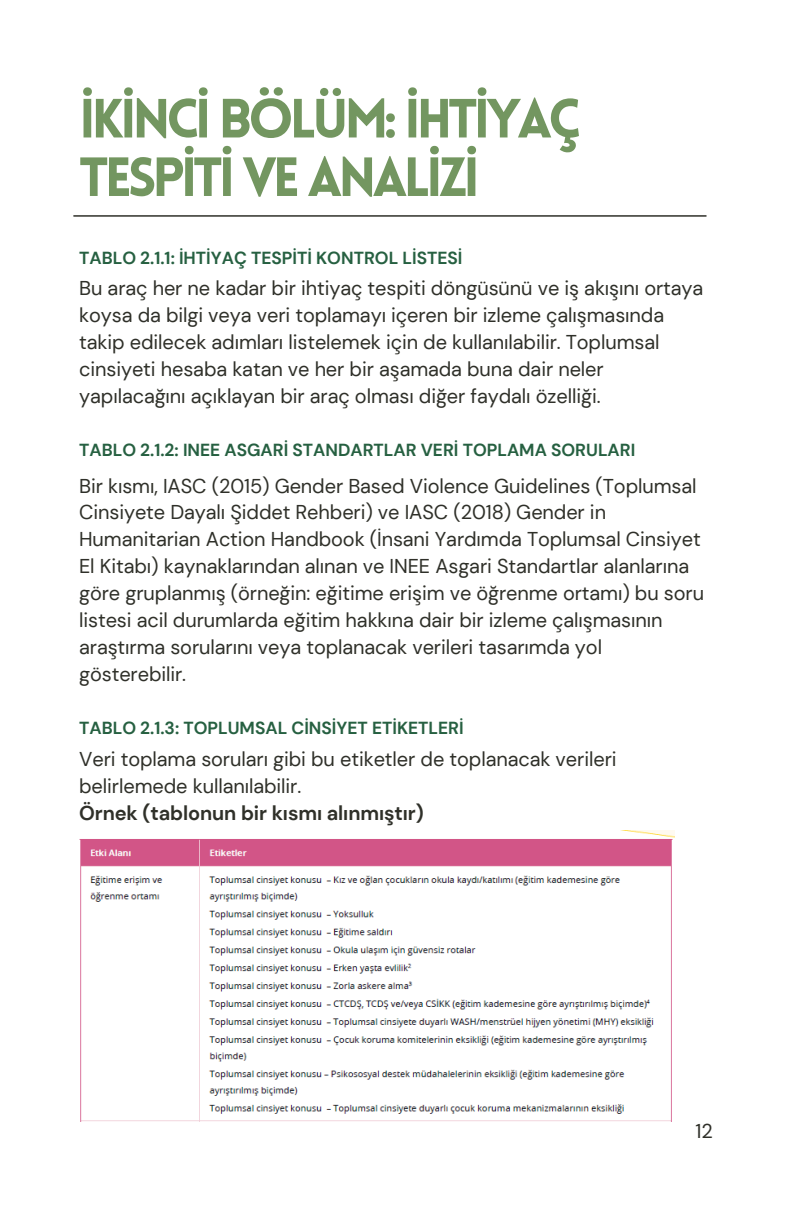
<style>
.page{position:relative;width:792px;height:1224px;background:#fff}
.page>*{position:absolute;margin:0;border:0;box-sizing:border-box;transform-origin:0 0}
.t1{font:900 54px/58.4px "Lovelo";letter-spacing:-.075em;color:#739660}
.t2{font:20px/27px "DM Sans";letter-spacing:-.005em;color:#2f3029}
.t3{font:700 17.4px "DM Sans";color:#266041}
.s1{font-weight:700}
</style>
<div class="page">
<hr style="left:74px;top:215px;width:632px;height:2px;background:#2f3029">
<img style="left:79px;top:831px;width:596px;height:291px">
<h1 class="t1" style="left:79px;top:95px;width:503px">İKİNCİ BÖLÜM: İHTİYAÇ<br>TESPİTİ VE ANALİZİ</h1>
<p class="t3" style="left:79px;top:247px;width:385px">TABLO 2.1.1: İHTİYAÇ TESPİTİ KONTROL LİSTESİ</p>
<h2 class="t2" style="left:79px;top:275px;width:626px">Bu araç her ne kadar bir ihtiyaç tespiti döngüsünü ve iş akışını ortaya koysa da bilgi veya veri toplamayı içeren bir izleme çalışmasında takip edilecek adımları listelemek için de kullanılabilir. Toplumsal cinsiyeti hesaba katan ve her bir aşamada buna dair neler yapılacağını açıklayan bir araç olması diğer faydalı özelliği.</h2>
<p class="t3" style="left:79px;top:439px;width:558px">TABLO 2.1.2: INEE ASGARİ STANDARTLAR VERİ TOPLAMA SORULARI</p>
<h2 class="t2" style="left:79px;top:472px;width:626px">Bir kısmı, IASC (2015) Gender Based Violence Guidelines (Toplumsal Cinsiyete Dayalı Şiddet Rehberi) ve IASC (2018) Gender in Humanitarian Action Handbook (İnsani Yardımda Toplumsal Cinsiyet El Kitabı) kaynaklarından alınan ve INEE Asgari Standartlar alanlarına göre gruplanmış (örneğin: eğitime erişim ve öğrenme ortamı) bu soru listesi acil durumlarda eğitim hakkına dair bir izleme çalışmasının araştırma sorularını veya toplanacak verileri tasarımda yol gösterebilir.</h2>
<p class="t3" style="left:79px;top:717px;width:386px">TABLO 2.1.3: TOPLUMSAL CİNSİYET ETİKETLERİ</p>
<p class="t2" style="left:79px;top:745px;width:539px">Veri toplama soruları gibi bu etiketler de toplanacak verileri belirlemede kullanılabilir.<br><span class="s1">Örnek (tablonun bir kısmı alınmıştır)</span></p>
<p class="t2" style="left:695px;top:1117px;width:19px">12</p>
</div>
